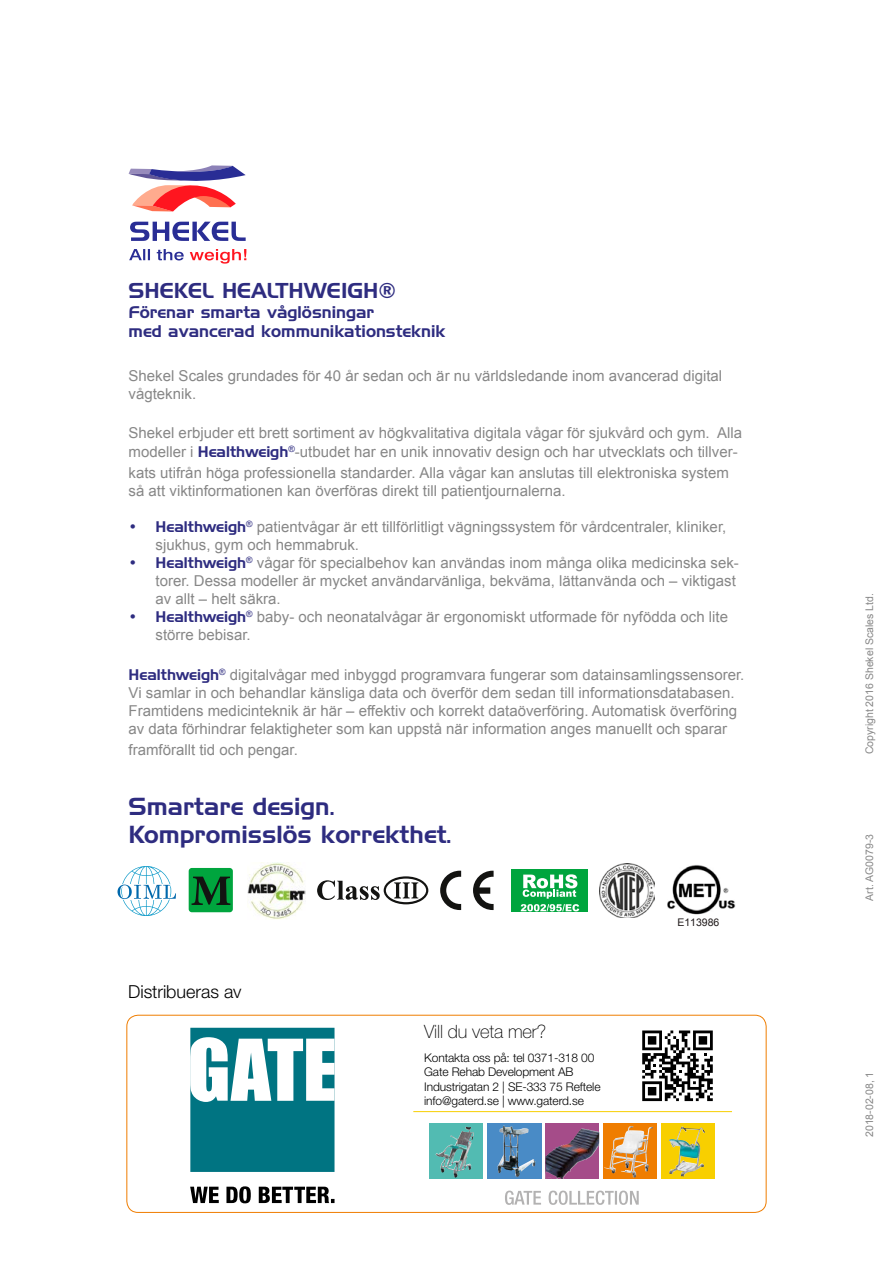
<style>
.page{position:relative;width:893px;height:1263px;background:#fff}
.page>*{position:absolute;margin:0;border:0;box-sizing:border-box;transform-origin:0 0}
.t1{font:24px/28.8px "Handel Gothic BT";color:#2e2c80}
.t2{font:21px "Handel Gothic BT";color:#2e2c80}
.t3{font:100 18.45px "Helvetica Neue";letter-spacing:-.01em;color:#000}
.t4{font:300 18px "Helvetica Neue";letter-spacing:-.005em;color:#000}
.t5{font:16.5px/19.8px "Handel Gothic BT";color:#2e2c80}
.t6{font:15px/18px "Arial";color:#878787}
.t7{font:300 12px/14.4px "Helvetica Neue";letter-spacing:-.01em;color:#000}
.t8{font:10.5px "Arial";color:#878787}
.t9{font:10.5px "Arial";color:#1f191a}
.s1{font-family:"Handel Gothic BT";color:#2e2c80}
</style>
<div class="page">
<img style="left:667px;top:865px;width:69px;height:50px">
<img style="left:600px;top:863px;width:54px;height:55px">
<div style="left:189px;top:868px;width:44px;height:44px;background:#00a53e;border-radius:3px"></div>
<svg style="left:192px;top:877px;width:38px;height:28px"></svg>
<svg style="left:117px;top:866px;width:59px;height:50px"></svg>
<svg style="left:317px;top:876px;width:111px;height:28px"></svg>
<svg style="left:440px;top:871px;width:54px;height:39px"></svg>
<div style="left:511px;top:869px;width:77px;height:43px;background:#00a53e"></div>
<svg style="left:521px;top:874px;width:58px;height:37px"></svg>
<img style="left:248px;top:862px;width:57px;height:58px">
<svg style="left:129px;top:165px;width:117px;height:46px"></svg>
<svg style="left:130px;top:222px;width:116px;height:19px"></svg>
<svg style="left:129px;top:249px;width:55px;height:11px"></svg>
<svg style="left:190px;top:249px;width:56px;height:15px"></svg>
<svg style="left:505px;top:1190px;width:134px;height:15px"></svg>
<svg style="left:545px;top:1123px;width:54px;height:56px"></svg>
<img style="left:545px;top:1129px;width:36px;height:50px">
<div style="left:487px;top:1123px;width:55px;height:56px;background:#498bc6"></div>
<img style="left:498px;top:1126px;width:24px;height:51px">
<div style="left:429px;top:1123px;width:54px;height:56px;background:#52bbb2"></div>
<svg style="left:603px;top:1123px;width:54px;height:56px;background:#e79336"></svg>
<img style="left:436px;top:1126px;width:33px;height:51px">
<img style="left:604px;top:1126px;width:28px;height:47px">
<div style="left:661px;top:1123px;width:53px;height:56px;background:#f8cf00"></div>
<img style="left:669px;top:1126px;width:31px;height:51px">
<svg style="left:642px;top:1030px;width:71px;height:71px"></svg>
<div style="left:127px;top:1015px;width:639px;height:198px;border:1px solid #ef7d00;border-radius:11px"></div>
<svg style="left:190px;top:1028px;width:145px;height:144px"></svg>
<svg style="left:190px;top:1186px;width:145px;height:17px"></svg>
<hr style="left:413px;top:1111px;width:319px;height:1px;background:#f8cf00">
<h2 class="t2" style="left:129px;top:278px;width:269px">SHEKEL HEALTHWEIGH®</h2>
<p class="t5" style="left:129px;top:302px;width:318px">Förenar smarta våglösningar<br>med avancerad kommunikationsteknik</p>
<p class="t6" style="left:129px;top:367px;width:595px">Shekel Scales grundades för 40 år sedan och är nu världsledande inom avancerad digital vågteknik.</p>
<p class="t6" style="left:129px;top:424px;width:615px">Shekel erbjuder ett brett sortiment av högkvalitativa digitala vågar för sjukvård och gym. Alla modeller i <span class="s1">Healthweigh</span><sup>®</sup>-utbudet har en unik innovativ design och har utvecklats och tillver-</p>
<p class="t6" style="left:129px;top:464px;width:602px">kats utifrån höga professionella standarder. Alla vågar kan anslutas till elektroniska system så att viktinformationen kan överföras direkt till patientjournalerna.</p>
<p class="t6" style="left:156px;top:518px;width:572px;text-indent:-27px"><span class="s1">• Healthweigh</span><sup>®</sup> patientvågar är ett tillförlitligt vägningssystem för vårdcentraler, kliniker, sjukhus, gym och hemmabruk.</p>
<p class="t6" style="left:156px;top:554px;width:585px;text-indent:-27px"><span class="s1">• Healthweigh</span><sup>®</sup> vågar för specialbehov kan användas inom många olika medicinska sek&shy;torer. Dessa modeller är mycket användarvänliga, bekväma, lättanvända och – viktigast av allt – helt säkra.</p>
<p class="t6" style="left:156px;top:608px;width:574px;text-indent:-27px"><span class="s1">• Healthweigh</span><sup>®</sup> baby- och neonatalvågar är ergonomiskt utformade för nyfödda och lite större bebisar.</p>
<p class="t6" style="left:129px;top:665px;width:617px"><span class="s1">Healthweigh</span><sup>®</sup> digitalvågar med inbyggd programvara fungerar som datainsamlingssensorer.<br>Vi samlar in och behandlar känsliga data och överför dem sedan till informationsdatabasen.<br>Framtidens medicinteknik är här – effektiv och korrekt dataöverföring. Automatisk överföring av data förhindrar felaktigheter som kan uppstå när information anges manuellt och sparar</p>
<p class="t6" style="left:129px;top:741px;width:171px">framförallt tid och pengar.</p>
<h1 class="t1" style="left:129px;top:791px;width:324px">Smartare design.<br>Kompromisslös korrekthet.</h1>
<p class="t4" style="left:128px;top:981px;width:115px">Distribueras av</p>
<p class="t3" style="left:424px;top:1021px;width:124px">Vill du veta mer?</p>
<p class="t7" style="left:424px;top:1050px;width:178px">Kontakta oss på: tel 0371-318 00<br>Gate Rehab Development AB<br>Industrigatan 2 | SE-333 75 Reftele info@gaterd.se | www.gaterd.se</p>
<p class="t9" style="left:677px;top:916px;width:44px">E113986</p>
<p class="t8" style="left:863px;top:754px;width:163px;rotate:-90deg">Copyright 2016 Shekel Scales Ltd.</p>
<p class="t8" style="left:863px;top:900px;width:68px;rotate:-90deg">Art. AG0079-3</p>
<p class="t8" style="left:863px;top:1137px;width:67px;rotate:-90deg">2018-02-08, 1</p>
</div>
